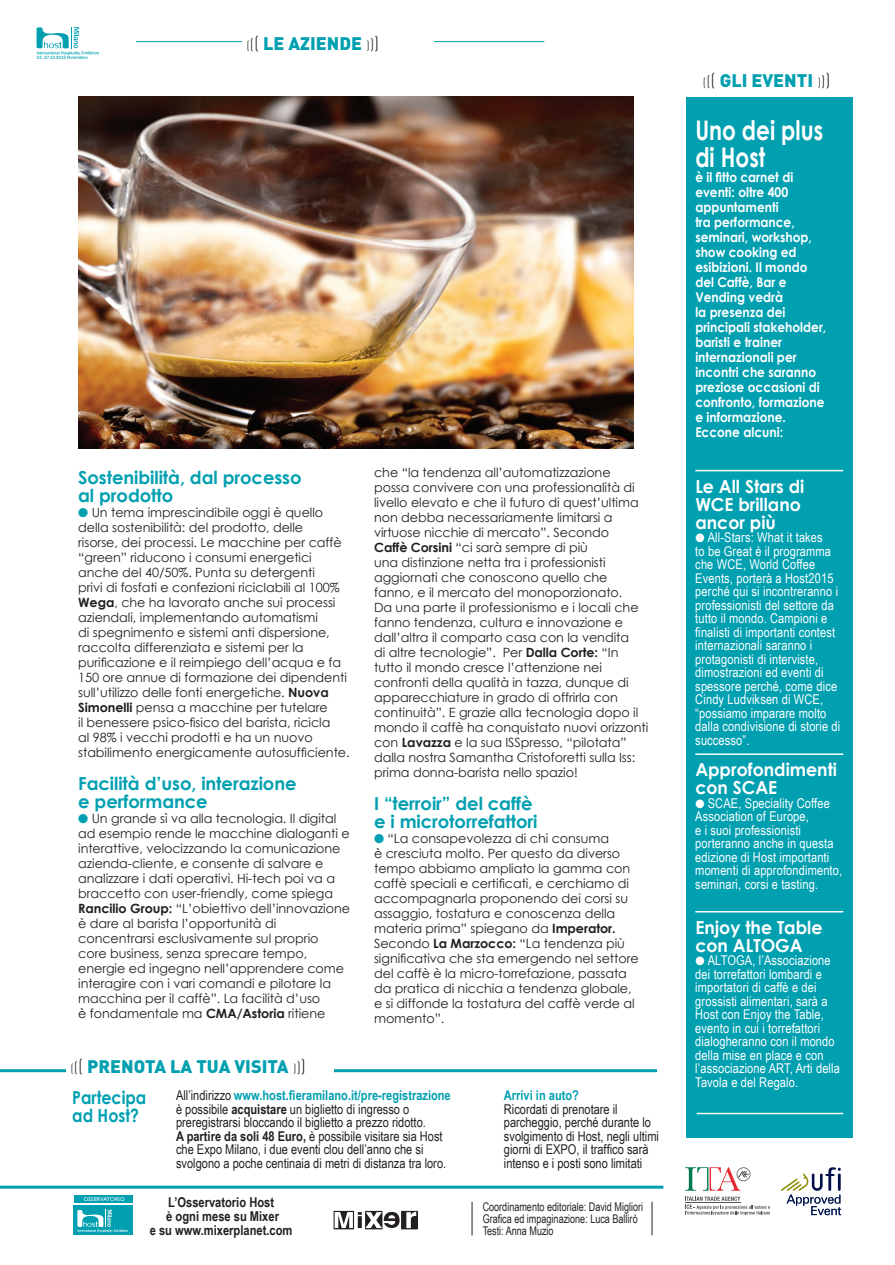
<style>
.page{position:relative;width:895px;height:1265px;background:#fff}
.page>*{position:absolute;margin:0;border:0;box-sizing:border-box;transform-origin:0 0}
.t1{font:700 27px/27px "Century Gothic";color:#fff;scale:.8 1}
.t2{font:700 18px/18px "Century Gothic";letter-spacing:-.005em;color:#00a0b1}
.t3{font:700 18px/18px "Century Gothic";color:#fff}
.t4{font:900 18px "DIN";color:#00a0b1}
.t5{font:700 18px/18px "Century Gothic";letter-spacing:-.005em;color:#00a0b1;scale:.88 1}
.t6{font:700 13.65px/13.6px "Arial Narrow";color:#231f20;text-align:center}
.t7{font:13.5px/13.5px "Arial Narrow";letter-spacing:.01em;color:#fff}
.t8{font:13.5px/13.5px "Arial Narrow";color:#231f20}
.t9{font:700 13.5px/15px "Century Gothic";color:#fff;scale:.9 1}
.t10{font:700 13.5px "Arial Narrow";color:#00a0b1}
.t11{font:12.75px/15px "Century Gothic";letter-spacing:-.005em;color:#231f20}
.t12{font:12px/12px "Arial Narrow";color:#231f20;scale:.92 1}
.t13{font:5.55px "Gill Sans";letter-spacing:.02em;color:#fff}
.s1{font-family:"DIN Light Alternate";font-weight:400;font-size:12px;color:#231f20}
.s2{font-family:"DIN Light Alternate";font-weight:400;font-size:15px;color:#231f20}
.s3{font-family:"DIN Light Alternate";font-weight:400;color:#231f20}
.s4{color:#00a0b1}
.s5{font-weight:700}
.s6{font-weight:700;color:#00a0b1}
</style>
<div class="page">
<img style="left:78px;top:97px;width:556px;height:352px">
<svg style="left:37px;top:27px;width:62px;height:32px"></svg>
<hr style="left:136px;top:41px;width:408px;height:1px;background:#00a0b1">
<div style="left:242px;top:35px;width:192px;height:24px;background:#fff"></div>
<hr style="left:0;top:1069px;width:657px;height:3px;background:#00a0b1">
<hr style="left:0;top:1185px;width:663px;height:3px;background:#00a0b1">
<div style="left:686px;top:98px;width:167px;height:1040px;background:#00a0b1"></div>
<hr style="left:695px;top:470px;width:148px;height:1px;background:#fff">
<hr style="left:695px;top:753px;width:148px;height:2px;background:#fff">
<hr style="left:695px;top:911px;width:148px;height:1px;background:#fff">
<div style="left:66px;top:1057px;width:268px;height:24px;background:#fff"></div>
<svg style="left:334px;top:1210px;width:83px;height:19px"></svg>
<div style="left:74px;top:1205px;width:59px;height:30px;background:#00a0b1"></div>
<svg style="left:77px;top:1209px;width:51px;height:23px"></svg>
<div style="left:74px;top:1195px;width:58px;height:7px;background:#00a0b1"></div>
<hr style="left:472px;top:1201px;width:1px;height:34px;background:#231f20">
<hr style="left:652px;top:1201px;width:1px;height:34px;background:#231f20">
<hr style="left:697px;top:1112px;width:146px;height:2px;background:#fff">
<svg style="left:685px;top:1167px;width:65px;height:23px"></svg>
<svg style="left:685px;top:1196px;width:85px;height:19px"></svg>
<svg style="left:781px;top:1167px;width:60px;height:48px"></svg>
<h2 class="t4" style="left:246px;top:31px;width:134px"><span class="s1">(</span><span class="s2">(</span><span class="s3">(</span> LE AZIENDE <span class="s1">)</span><span class="s2">)</span><span class="s3">)</span></h2>
<h2 class="t2" style="left:78px;top:468px;width:225px">Sostenibilità, dal processo al prodotto</h2>
<p class="t11" style="left:78px;top:505px;width:273px"><span class="s4">●</span> Un tema imprescindibile oggi è quello della sostenibilità: del prodotto, delle<br>risorse, dei processi. Le macchine per caffè “green” riducono i consumi energetici anche del 40/50%. Punta su detergenti<br>privi di fosfati e confezioni riciclabili al 100% <span class="s5">Wega</span>, che ha lavorato anche sui processi aziendali, implementando automatismi<br>di spegnimento e sistemi anti dispersione, raccolta differenziata e sistemi per la purificazione e il reimpiego dell’acqua e fa 150 ore annue di formazione dei dipendenti sull’utilizzo delle fonti energetiche. <span class="s5">Nuova Simonelli</span> pensa a macchine per tutelare<br>il benessere psico-fisico del barista, ricicla<br>al 98% i vecchi prodotti e ha un nuovo stabilimento energicamente autosufficiente.</p>
<h2 class="t2" style="left:78px;top:774px;width:220px">Facilità d’uso, interazione e performance</h2>
<p class="t11" style="left:78px;top:811px;width:273px"><span class="s4">●</span> Un grande sì va alla tecnologia. Il digital ad esempio rende le macchine dialoganti e interattive, velocizzando la comunicazione azienda-cliente, e consente di salvare e analizzare i dati operativi. Hi-tech poi va a braccetto con user-friendly, come spiega <span class="s5">Rancilio Group:</span> “L’obiettivo dell’innovazione è dare al barista l’opportunità di concentrarsi esclusivamente sul proprio core business, senza sprecare tempo, energie ed ingegno nell’apprendere come interagire con i vari comandi e pilotare la macchina per il caffè”. La facilità d’uso<br>è fondamentale ma <span class="s5">CMA/Astoria</span> ritiene</p>
<p class="t11" style="left:374px;top:465px;width:276px">che “la tendenza all’automatizzazione possa convivere con una professionalità di livello elevato e che il futuro di quest’ultima non debba necessariamente limitarsi a virtuose nicchie di mercato”. Secondo<br><span class="s5">Caffè Corsini</span> “ci sarà sempre di più<br>una distinzione netta tra i professionisti aggiornati che conoscono quello che fanno, e il mercato del monoporzionato.<br>Da una parte il professionismo e i locali che fanno tendenza, cultura e innovazione e dall’altra il comparto casa con la vendita<br>di altre tecnologie”. Per <span class="s5">Dalla Corte:</span> “In tutto il mondo cresce l’attenzione nei confronti della qualità in tazza, dunque di apparecchiature in grado di offrirla con continuità”. E grazie alla tecnologia dopo il mondo il caffè ha conquistato nuovi orizzonti con <span class="s5">Lavazza</span> e la sua ISSpresso, “pilotata” dalla nostra Samantha Cristoforetti sulla Iss: prima donna-barista nello spazio!</p>
<h2 class="t2" style="left:374px;top:794px;width:165px">I “terroir” del caffè e i microtorrefattori</h2>
<p class="t11" style="left:374px;top:831px;width:266px"><span class="s4">●</span> “La consapevolezza di chi consuma<br>è cresciuta molto. Per questo da diverso tempo abbiamo ampliato la gamma con caffè speciali e certificati, e cerchiamo di accompagnarla proponendo dei corsi su assaggio, tostatura e conoscenza della materia prima” spiegano da <span class="s5">Imperator.<br></span>Secondo <span class="s5">La Marzocco:</span> “La tendenza più significativa che sta emergendo nel settore del caffè è la micro-torrefazione, passata da pratica di nicchia a tendenza globale, e si diffonde la tostatura del caffè verde al momento”.</p>
<h2 class="t4" style="left:70px;top:1054px;width:237px"><span class="s1">(</span><span class="s2">(</span><span class="s3">(</span> PRENOTA LA TUA VISITA <span class="s1">)</span><span class="s2">)</span><span class="s3">)</span></h2>
<h2 class="t5" style="left:72px;top:1088px;width:86px">Partecipa ad Host?</h2>
<p class="t8" style="left:176px;top:1088px;width:276px">All’indirizzo <span class="s6">www.host.fieramilano.it/pre-registrazione </span>è possibile <span class="s5">acquistare</span> un biglietto di ingresso o preregistrarsi bloccando il biglietto a prezzo ridotto.<br><span class="s5">A partire da soli 48 Euro,</span> è possibile visitare sia Host che Expo Milano, i due eventi clou dell’anno che si svolgono a poche centinaia di metri di distanza tra loro.</p>
<p class="t10" style="left:504px;top:1085px;width:77px">Arrivi in auto?</p>
<p class="t8" style="left:504px;top:1101px;width:157px">Ricordati di prenotare il parcheggio, perché durante lo svolgimento di Host, negli ultimi giorni di EXPO, il traffico sarà intenso e i posti sono limitati</p>
<p class="t13" style="left:84px;top:1195px;width:43px">OSSERVATORIO</p>
<p class="t6" style="left:150px;top:1195px;width:144px">L’Osservatorio Host<br>è ogni mese su Mixer<br>e su www.mixerplanet.com</p>
<p class="t12" style="left:483px;top:1199px;width:176px">Coordinamento editoriale: David Migliori<br>Grafica ed impaginazione: Luca Ballirò<br>Testi: Anna Muzio</p>
<h2 class="t4" style="left:703px;top:69px;width:129px"><span class="s1">(</span><span class="s2">(</span><span class="s3">(</span> GLI EVENTI <span class="s1">)</span><span class="s2">)</span><span class="s3">)</span></h2>
<h1 class="t1" style="left:695px;top:116px;width:161px">Uno dei plus di Host</h1>
<p class="t9" style="left:695px;top:169px;width:147px">è il fitto carnet di eventi: oltre 400 appuntamenti<br>tra performance, seminari, workshop, show cooking ed esibizioni. Il mondo del Caffè, Bar e<br>Vending vedrà<br>la presenza dei principali stakeholder, baristi e trainer internazionali per incontri che saranno preziose occasioni di confronto, formazione e informazione.<br>Eccone alcuni:</p>
<h2 class="t3" style="left:695px;top:477px;width:111px">Le All Stars di<br>WCE brillano ancor più</h2>
<p class="t7" style="left:695px;top:530px;width:146px">● All-Stars: What it takes<br>to be Great è il programma che WCE, World Coffee<br>Events, porterà a Host2015 perché qui si incontreranno i professionisti del settore da tutto il mondo. Campioni e finalisti di importanti contest internazionali saranno i protagonisti di interviste, dimostrazioni ed eventi di spessore perché, come dice<br>Cindy Ludviksen di WCE, “possiamo imparare molto dalla condivisione di storie di successo”.</p>
<h2 class="t3" style="left:695px;top:760px;width:143px">Approfondimenti con SCAE</h2>
<p class="t7" style="left:695px;top:795px;width:148px">● SCAE, Speciality Coffee<br>Association of Europe,<br>e i suoi professionisti porteranno anche in questa edizione di Host importanti momenti di approfondimento, seminari, corsi e tasting.</p>
<h2 class="t3" style="left:695px;top:918px;width:129px">Enjoy the Table con ALTOGA</h2>
<p class="t7" style="left:695px;top:953px;width:146px">● ALTOGA, l’Associazione dei torrefattori lombardi e importatori di caffè e dei grossisti alimentari, sarà a<br>Host con Enjoy the Table, evento in cui i torrefattori dialogheranno con il mondo della mise en place e con l’associazione ART, Arti della<br>Tavola e del Regalo.</p>
</div>
